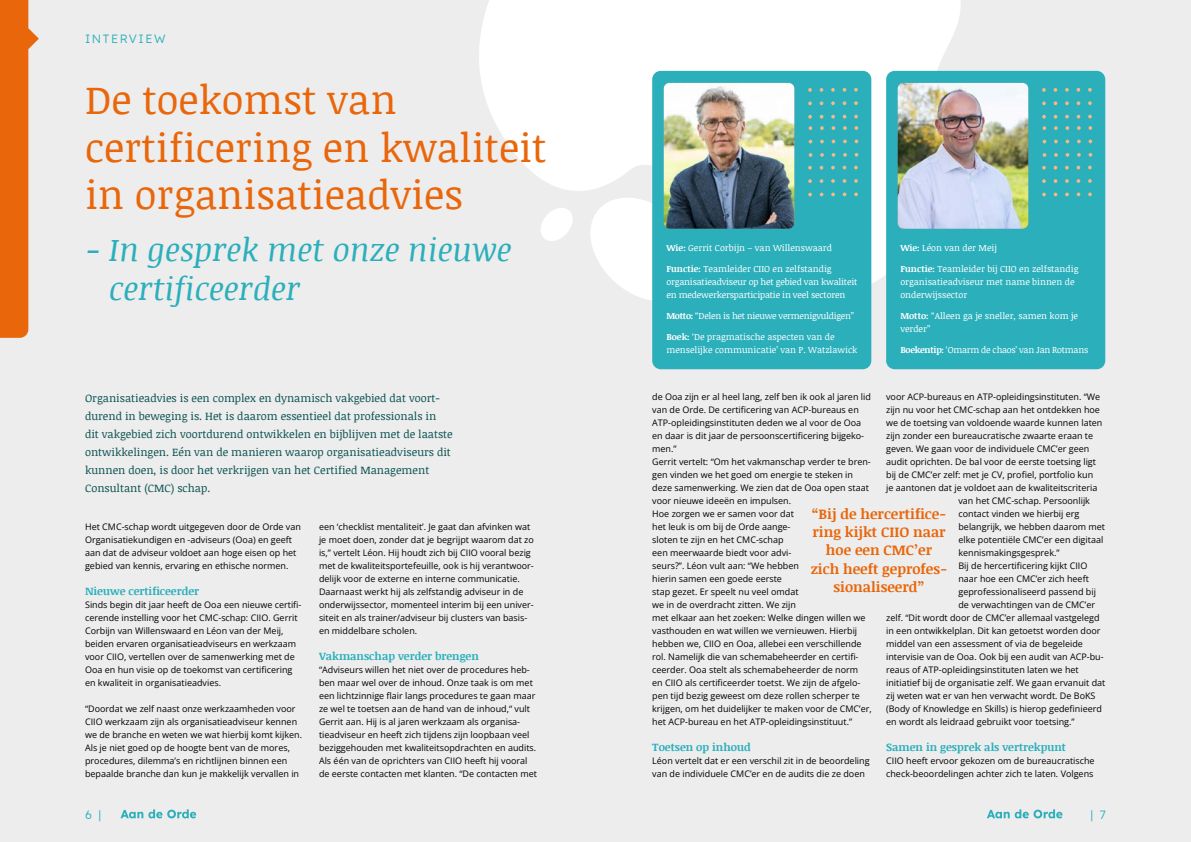
<style>
.page{position:relative;width:1191px;height:842px;background:#ededed}
.page>*{position:absolute;margin:0;border:0;box-sizing:border-box;transform-origin:0 0}
.t1{font:39.9px/47.9px "Noticia Text";color:#e9660a}
.t2{font:italic 32px/38.4px "Noticia Text";color:#2bafbb}
.t3{font:700 14.3px/18.1px "Noticia Text";color:#e9660a;text-align:center}
.t4{font:12px "Lexend Deca";letter-spacing:.13em;color:#2bafbb}
.t5{font:11px/18px "Noticia Text";color:#0c5252}
.t6{font:700 11px "Noticia Text";color:#2bafbb}
.t7{font:9px/13px "Open Sans";color:#000}
.t8{font:9px/13px "Noticia Text";color:#fff}
.t9{font:9px/13px "Noticia Text";letter-spacing:-.02em;color:#fff}
.t10{font:9px "Noticia Text";letter-spacing:-.03em;color:#fff}
.s1{font-weight:700}
</style>
<div class="page">
<svg style="left:479px;top:0;width:505px;height:353px;fill:#fff"></svg>
<svg style="left:583px;top:198px;width:69px;height:103px"></svg>
<svg style="left:538px;top:208px;width:37px;height:33px"></svg>
<svg style="left:0;top:0;width:39px;height:338px"></svg>
<div style="left:886px;top:71px;width:219px;height:298px;background:#2bafbb;border-radius:9px"></div>
<div style="left:652px;top:71px;width:219px;height:298px;background:#2bafbb;border-radius:9px"></div>
<img style="left:897px;top:83px;width:131px;height:146px">
<img style="left:664px;top:83px;width:130px;height:146px">
<svg style="left:1042px;top:126px;width:50px;height:31px"></svg>
<svg style="left:1042px;top:166px;width:49px;height:30px"></svg>
<svg style="left:1042px;top:88px;width:49px;height:31px"></svg>
<svg style="left:808px;top:126px;width:50px;height:31px"></svg>
<svg style="left:808px;top:166px;width:50px;height:30px"></svg>
<svg style="left:808px;top:88px;width:50px;height:31px"></svg>
<svg style="left:120px;top:809px;width:76px;height:9px"></svg>
<svg style="left:987px;top:809px;width:75px;height:9px"></svg>
<h3 class="t4" style="left:85px;top:31px;width:82px">INTERVIEW</h3>
<h1 class="t1" style="left:85px;top:74px;width:463px">De toekomst van certificering en kwaliteit in organisatieadvies</h1>
<h2 class="t2" style="left:109px;top:230px;width:404px;text-indent:-24px">- In gesprek met onze nieuwe certificeerder</h2>
<p class="t5" style="left:85px;top:388px;width:369px">Organisatieadvies is een complex en dynamisch vakgebied dat voort&shy;durend in beweging is. Het is daarom essentieel dat professionals in dit vakgebied zich voortdurend ontwikkelen en bijblijven met de laatste ontwikkelingen. Eén van de manieren waarop organisatieadviseurs dit kunnen doen, is door het verkrijgen van het Certified Management Consultant (CMC) schap.</p>
<p class="t7" style="left:319px;top:520px;width:216px">een ‘checklist mentaliteit’. Je gaat dan afvinken wat je moet doen, zonder dat je begrijpt waarom dat zo is,” vertelt Léon. Hij houdt zich bij CIIO vooral bezig met de kwaliteitsportefeuille, ook is hij verantwoor&shy;delijk voor de externe en interne communicatie.<br>Daarnaast werkt hij als zelfstandig adviseur in de onderwijssector, momenteel interim bij een univer&shy;siteit en als trainer/adviseur bij clusters van basis&shy;en middelbare scholen.</p>
<p class="t6" style="left:319px;top:648px;width:161px">Vakmanschap verder brengen</p>
<p class="t7" style="left:319px;top:663px;width:219px">“Adviseurs willen het niet over de procedures heb&shy;ben maar wel over de inhoud. Onze taak is om met een lichtzinnige flair langs procedures te gaan maar ze wel te toetsen aan de hand van de inhoud,“ vult Gerrit aan. Hij is al jaren werkzaam als organisa&shy;tieadviseur en heeft zich tijdens zijn loopbaan veel beziggehouden met kwaliteitsopdrachten en audits.<br>Als één van de oprichters van CIIO heeft hij vooral de eerste contacten met klanten. “De contacten met</p>
<p class="t7" style="left:85px;top:520px;width:217px">Het CMC-schap wordt uitgegeven door de Orde van Organisatiekundigen en -adviseurs (Ooa) en geeft aan dat de adviseur voldoet aan hoge eisen op het gebied van kennis, ervaring en ethische normen.</p>
<p class="t6" style="left:85px;top:583px;width:115px">Nieuwe certificeerder</p>
<p class="t7" style="left:85px;top:598px;width:218px">Sinds begin dit jaar heeft de Ooa een nieuwe certifi&shy;cerende instelling voor het CMC-schap: CIIO. Gerrit Corbijn van Willenswaard en Léon van der Meij, beiden ervaren organisatieadviseurs en werkzaam voor CIIO, vertellen over de samenwerking met de Ooa en hun visie op de toekomst van certificering en kwaliteit in organisatieadvies.</p>
<p class="t7" style="left:85px;top:702px;width:219px">“Doordat we zelf naast onze werkzaamheden voor CIIO werkzaam zijn als organisatieadviseur kennen we de branche en weten we wat hierbij komt kijken.<br>Als je niet goed op de hoogte bent van de mores, procedures, dilemma’s en richtlijnen binnen een bepaalde branche dan kun je makkelijk vervallen in</p>
<p class="t8" style="left:666px;top:241px;width:167px"><span class="s1">Wie:</span> Gerrit Corbijn – van Willenswaard</p>
<p class="t9" style="left:666px;top:262px;width:192px"><span class="s1">Functie:</span> Teamleider CIIO en zelfstandig organisatieadviseur op het gebied van kwaliteit en medewerkersparticipatie in veel sectoren</p>
<p class="t10" style="left:666px;top:309px;width:189px"><span class="s1">Motto:</span> “Delen is het nieuwe vermenigvuldigen”</p>
<p class="t8" style="left:666px;top:330px;width:193px"><span class="s1">Boek:</span> ‘De pragmatische aspecten van de menselijke communicatie’ van P. Watzlawick</p>
<p class="t8" style="left:900px;top:241px;width:98px"><span class="s1">Wie:</span> Léon van der Meij</p>
<p class="t8" style="left:900px;top:262px;width:179px"><span class="s1">Functie:</span> Teamleider bij CIIO en zelfstandig organisatieadviseur met name binnen de onderwijssector</p>
<p class="t8" style="left:900px;top:309px;width:179px"><span class="s1">Motto:</span> “Alleen ga je sneller, samen kom je verder”</p>
<p class="t10" style="left:900px;top:343px;width:189px"><span class="s1">Boekentip:</span> ‘Omarm de chaos’ van Jan Rotmans</p>
<p class="t7" style="left:652px;top:390px;width:221px">de Ooa zijn er al heel lang, zelf ben ik ook al jaren lid van de Orde. De certificering van ACP-bureaus en ATP-opleidingsinstituten deden we al voor de Ooa en daar is dit jaar de persoonscertificering bijgeko&shy;men.”<br>Gerrit vertelt: “Om het vakmanschap verder te bren&shy;gen vinden we het goed om energie te steken in deze samenwerking. We zien dat de Ooa open staat voor nieuwe ideeën en impulsen.<br>Hoe zorgen we er samen voor dat<br>het leuk is om bij de Orde aange-<br>sloten te zijn en het CMC-schap<br>een meerwaarde biedt voor advi-<br>seurs?”. Léon vult aan: “We hebben<br>hierin samen een goede eerste<br>stap gezet. Er speelt nu veel omdat<br>we in de overdracht zitten. We zijn<br>met elkaar aan het zoeken: Welke dingen willen we vasthouden en wat willen we vernieuwen. Hierbij hebben we, CIIO en Ooa, allebei een verschillende rol. Namelijk die van schemabeheerder en certifi&shy;ceerder. Ooa stelt als schemabeheerder de norm<br>en CIIO als certificeerder toetst. We zijn de afgelo&shy;pen tijd bezig geweest om deze rollen scherper te krijgen, om het duidelijker te maken voor de CMC’er, het ACP-bureau en het ATP-opleidingsinstituut.”</p>
<p class="t6" style="left:652px;top:739px;width:100px">Toetsen op inhoud</p>
<p class="t7" style="left:652px;top:754px;width:219px">Léon vertelt dat er een verschil zit in de beoordeling van de individuele CMC’er en de audits die ze doen</p>
<p class="t7" style="left:886px;top:390px;width:216px">voor ACP-bureaus en ATP-opleidingsinstituten. “We</p>
<p class="t7" style="left:886px;top:403px;width:215px">zijn nu voor het CMC-schap aan het ontdekken hoe</p>
<p class="t7" style="left:886px;top:416px;width:218px">we de toetsing van voldoende waarde kunnen laten</p>
<p class="t7" style="left:886px;top:429px;width:208px">zijn zonder een bureaucratische zwaarte eraan te</p>
<p class="t7" style="left:886px;top:442px;width:205px">geven. We gaan voor de individuele CMC’er geen</p>
<p class="t7" style="left:886px;top:455px;width:211px">audit oprichten. De bal voor de eerste toetsing ligt</p>
<p class="t7" style="left:886px;top:468px;width:209px">bij de CMC’er zelf: met je CV, profiel, portfolio kun</p>
<p class="t7" style="left:886px;top:481px;width:213px">je aantonen dat je voldoet aan de kwaliteitscriteria</p>
<p class="t7" style="left:958px;top:494px;width:133px">van het CMC-schap. Persoonlijk</p>
<p class="t7" style="left:958px;top:507px;width:122px">contact vinden we hierbij erg</p>
<p class="t7" style="left:958px;top:520px;width:148px">belangrijk, we hebben daarom met</p>
<p class="t7" style="left:958px;top:533px;width:146px">elke potentiële CMC’er een digitaal</p>
<p class="t7" style="left:958px;top:546px;width:103px">kennismakingsgesprek.”</p>
<p class="t7" style="left:958px;top:559px;width:130px">Bij de hercertificering kijkt CIIO</p>
<p class="t7" style="left:958px;top:572px;width:132px">naar hoe een CMC’er zich heeft</p>
<p class="t7" style="left:958px;top:585px;width:139px">geprofessionaliseerd passend bij</p>
<p class="t7" style="left:958px;top:598px;width:138px">de verwachtingen van de CMC’er</p>
<p class="t7" style="left:886px;top:611px;width:215px">zelf. “Dit wordt door de CMC’er allemaal vastgelegd</p>
<p class="t7" style="left:886px;top:624px;width:216px">in een ontwikkelplan. Dit kan getoetst worden door</p>
<p class="t7" style="left:886px;top:637px;width:198px">middel van een assessment of via de begeleide</p>
<p class="t7" style="left:886px;top:650px;width:219px">intervisie van de Ooa. Ook bij een audit van ACP-bu-</p>
<p class="t7" style="left:886px;top:663px;width:194px">reaus of ATP-opleidingsinstituten laten we het</p>
<p class="t7" style="left:886px;top:676px;width:221px">initiatief bij de organisatie zelf. We gaan ervanuit dat</p>
<p class="t7" style="left:886px;top:689px;width:211px">zij weten wat er van hen verwacht wordt. De BoKS</p>
<p class="t7" style="left:886px;top:702px;width:217px">(Body of Knowledge en Skills) is hierop gedefinieerd</p>
<p class="t7" style="left:886px;top:715px;width:190px">en wordt als leidraad gebruikt voor toetsing.”</p>
<p class="t6" style="left:886px;top:739px;width:181px">Samen in gesprek als vertrekpunt</p>
<p class="t7" style="left:886px;top:754px;width:210px">CIIO heeft ervoor gekozen om de bureaucratische check-beoordelingen achter zich te laten. Volgens</p>
<h3 class="t3" style="left:810px;top:505px;width:138px">“Bij de hercertifice&shy;ring kijkt CIIO naar hoe een CMC’er zich heeft geprofes&shy;sionaliseerd”</h3>
<h3 class="t4" style="left:85px;top:805px;width:18px">6 |</h3>
<h3 class="t4" style="left:1090px;top:805px;width:17px">| 7</h3>
</div>
